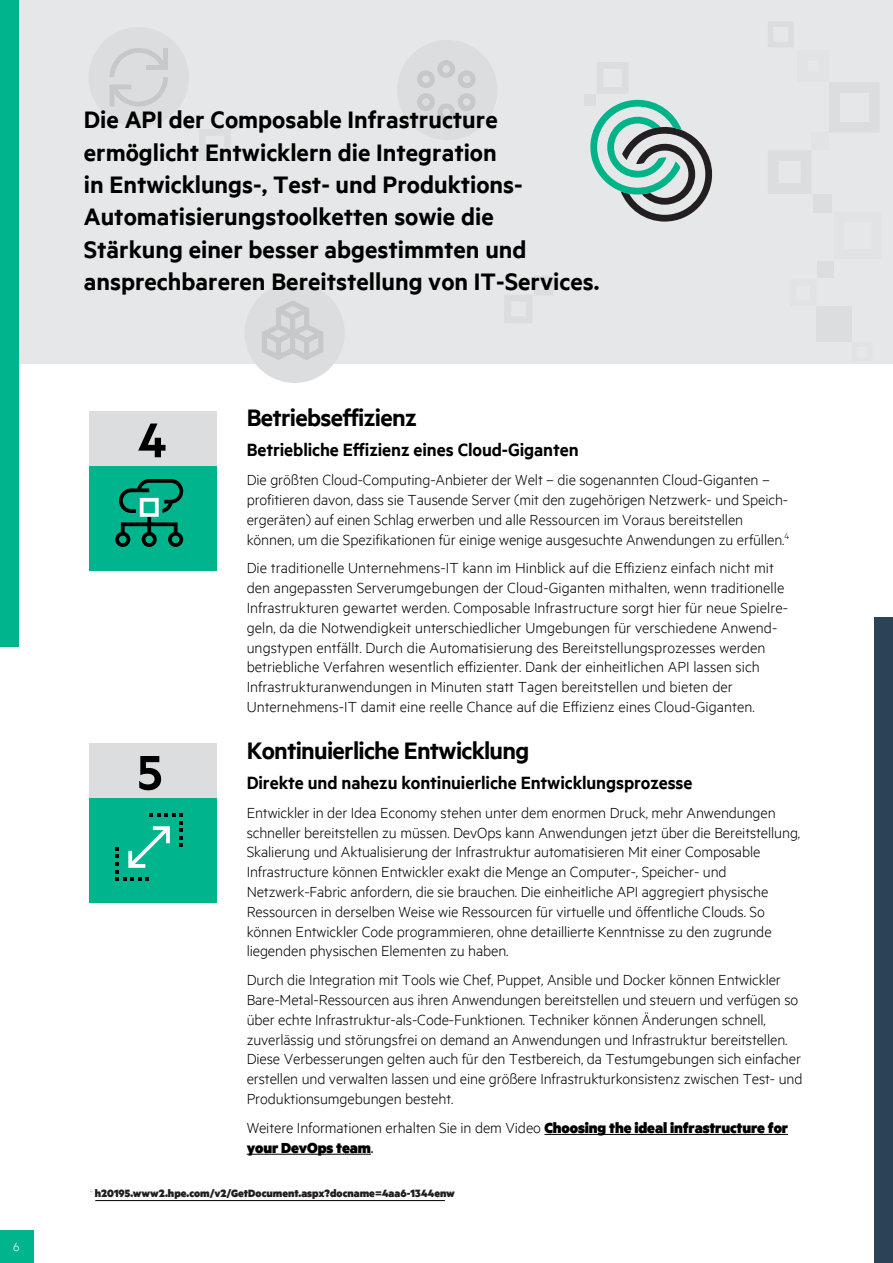
<style>
.page{position:relative;width:893px;height:1263px;background:#fff}
.page>*{position:absolute;margin:0;border:0;box-sizing:border-box;transform-origin:0 0}
.t1{font:600 55.05px "Metric";color:#000}
.t2{font:600 27px/32.4px "Metric";color:#000}
.t3{font:600 27px "Metric";letter-spacing:-.025em;color:#000}
.t4{font:600 20.1px "Metric";letter-spacing:-.005em;color:#000}
.t5{font:300 16.5px/19.8px "Metric";letter-spacing:-.005em;color:#000}
.t6{font:900 16.5px/19.8px "Metric";letter-spacing:-.005em;color:#000}
.t7{font:300 13.5px "Metric";color:#fff}
.t8{font:900 12px "Metric";color:#231f20}
.s1{font-weight:300}
.s2{font-weight:400}
</style>
<div class="page">
<div style="left:874px;top:617px;width:19px;height:646px;background:#2b4357"></div>
<div style="left:0;top:0;width:893px;height:364px;background:#e6e7e8"></div>
<div style="left:232px;top:117px;width:11px;height:11px;background:#dcddde"></div>
<div style="left:585px;top:95px;width:11px;height:11px;background:#dcddde"></div>
<div style="left:397px;top:40px;width:100px;height:100px;background:#dcddde;border-radius:50%"></div>
<div style="left:245px;top:283px;width:100px;height:100px;background:#dcddde;border-radius:50%"></div>
<div style="left:811px;top:133px;width:18px;height:17px;background:#e2e3e4"></div>
<div style="left:813px;top:194px;width:18px;height:19px;background:#dcddde"></div>
<div style="left:816px;top:306px;width:35px;height:35px;background:#dcddde"></div>
<div style="left:817px;top:261px;width:17px;height:16px;background:#dcddde"></div>
<div style="left:89px;top:27px;width:100px;height:100px;background:#dcddde;border-radius:50%"></div>
<svg style="left:109px;top:48px;width:59px;height:58px"></svg>
<div style="left:0;top:0;width:19px;height:646px;background:#00b48d"></div>
<svg style="left:262px;top:300px;width:61px;height:60px"></svg>
<svg style="left:417px;top:60px;width:59px;height:61px"></svg>
<div style="left:0;top:1230px;width:34px;height:33px;background:#00b48d"></div>
<div style="left:89px;top:411px;width:128px;height:159px;background:#00b48d"></div>
<div style="left:89px;top:411px;width:128px;height:55px;background:#dcddde"></div>
<div style="left:89px;top:744px;width:128px;height:159px;background:#00b48d"></div>
<div style="left:89px;top:744px;width:128px;height:54px;background:#dcddde"></div>
<hr style="left:544px;top:1134px;width:244px;height:1px;background:#000">
<hr style="left:247px;top:1154px;width:124px;height:1px;background:#000">
<svg style="left:115px;top:479px;width:68px;height:68px"></svg>
<svg style="left:115px;top:813px;width:68px;height:68px"></svg>
<svg style="left:590px;top:100px;width:122px;height:122px"></svg>
<hr style="left:95px;top:1200px;width:350px;height:1px;background:#000">
<p class="t7" style="left:13px;top:1239px;width:8px">6</p>
<p class="t2" style="left:84px;top:103px;width:517px">Die API der Composable Infrastructure ermöglicht Entwicklern die Integration<br>in Entwicklungs-, Test- und Produktions-Automatisierungstoolketten sowie die Stärkung einer besser abgestimmten und ansprechbareren Bereitstellung von IT-Services.</p>
<h1 class="t1" style="left:138px;top:407px;width:31px">4</h1>
<h1 class="t1" style="left:138px;top:740px;width:27px">5</h1>
<h2 class="t3" style="left:247px;top:402px;width:172px">Betriebseffizienz</h2>
<p class="t4" style="left:247px;top:438px;width:333px">Betriebliche Effizienz eines Cloud-Giganten</p>
<p class="t5" style="left:247px;top:469px;width:544px">Die größten Cloud-Computing-Anbieter der Welt – die sogenannten Cloud-Giganten – profitieren davon, dass sie Tausende Server (mit den zugehörigen Netzwerk- und Speich&shy;ergeräten) auf einen Schlag erwerben und alle Ressourcen im Voraus bereitstellen können, um die Spezifikationen für einige wenige ausgesuchte Anwendungen zu erfüllen.<sup>4</sup></p>
<p class="t5" style="left:247px;top:558px;width:543px">Die traditionelle Unternehmens-IT kann im Hinblick auf die Effizienz einfach nicht mit den angepassten Serverumgebungen der Cloud-Giganten mithalten, wenn traditionelle Infrastrukturen gewartet werden. Composable Infrastructure sorgt hier für neue Spielre&shy;geln, da die Notwendigkeit unterschiedlicher Umgebungen für verschiedene Anwend&shy;ungstypen entfällt. Durch die Automatisierung des Bereitstellungsprozesses werden betriebliche Verfahren wesentlich effizienter. Dank der einheitlichen API lassen sich Infrastrukturanwendungen in Minuten statt Tagen bereitstellen und bieten der Unternehmens-IT damit eine reelle Chance auf die Effizienz eines Cloud-Giganten.</p>
<h2 class="t3" style="left:247px;top:734px;width:284px">Kontinuierliche Entwicklung</h2>
<p class="t4" style="left:247px;top:770px;width:447px">Direkte und nahezu kontinuierliche Entwicklungsprozesse</p>
<p class="t5" style="left:247px;top:802px;width:555px">Entwickler in der Idea Economy stehen unter dem enormen Druck, mehr Anwendungen schneller bereitstellen zu müssen. DevOps kann Anwendungen jetzt über die Bereitstellung, Skalierung und Aktualisierung der Infrastruktur automatisieren Mit einer Composable Infrastructure können Entwickler exakt die Menge an Computer-, Speicher- und Netzwerk-Fabric anfordern, die sie brauchen. Die einheitliche API aggregiert physische Ressourcen in derselben Weise wie Ressourcen für virtuelle und öffentliche Clouds. So können Entwickler Code programmieren, ohne detaillierte Kenntnisse zu den zugrunde liegenden physischen Elementen zu haben.</p>
<p class="t5" style="left:247px;top:969px;width:557px">Durch die Integration mit Tools wie Chef, Puppet, Ansible und Docker können Entwickler Bare-Metal-Ressourcen aus ihren Anwendungen bereitstellen und steuern und verfügen so über echte Infrastruktur-als-Code-Funktionen. Techniker können Änderungen schnell, zuverlässig und störungsfrei on demand an Anwendungen und Infrastruktur bereitstellen.<br>Diese Verbesserungen gelten auch für den Testbereich, da Testumgebungen sich einfacher erstellen und verwalten lassen und eine größere Infrastrukturkonsistenz zwischen Test- und Produktionsumgebungen besteht.</p>
<p class="t6" style="left:247px;top:1117px;width:543px"><span class="s1">Weitere Informationen erhalten Sie in dem Video</span> Choosing the ideal infrastructure for your DevOps team<span class="s2">.</span></p>
<p class="t8" style="left:90px;top:1185px;width:367px"><sup>4</sup> h20195.www2.hpe.com/v2/GetDocument.aspx?docname=4aa6-1344enw</p>
</div>
